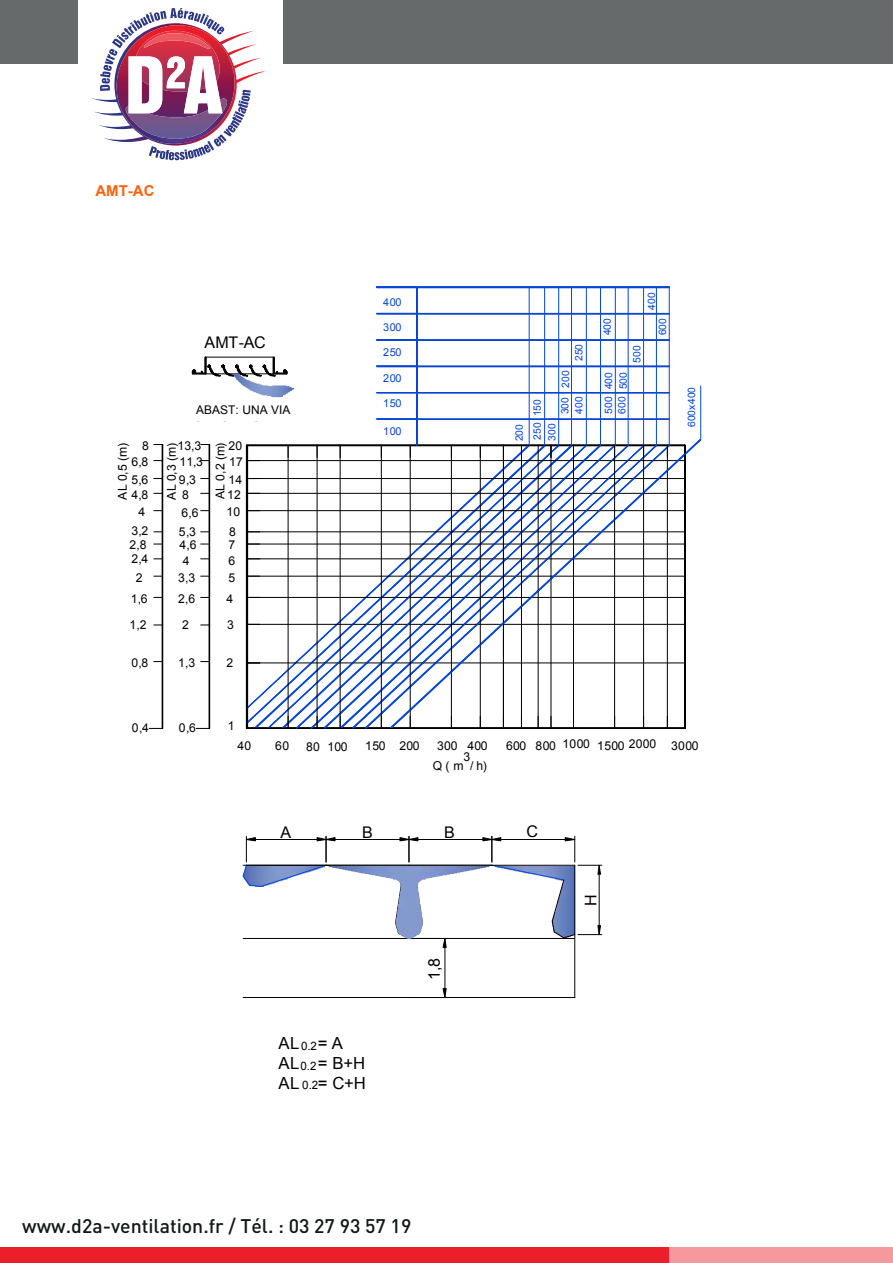
<style>
.page{position:relative;width:893px;height:1263px;background:#fff}
.page>*{position:absolute;margin:0;border:0;box-sizing:border-box;transform-origin:0 0}
.t1{font:500 19.5px "DIN";color:#121718}
.t2{font:16.65px "Arial";color:#000}
.t3{font:16.05px "Arial";color:#000}
.t4{font:700 15px "Arial";color:#ff6110}
.t5{font:12.15px/14.9px "Arial";letter-spacing:.015em;color:#000}
.t6{font:12px "Arial";color:#000}
.t7{font:11.55px "Arial";color:#000}
.t8{font:10.95px "Arial";letter-spacing:.005em;color:#0747d3}
.t9{font:10.35px/14.9px "Arial";color:#0747d3}
</style>
<div class="page">
<svg style="left:149px;top:444px;width:14px;height:285px"></svg>
<hr style="left:700px;top:386px;width:1px;height:53px;background:#0747d3">
<hr style="left:574px;top:934px;width:1px;height:63px;background:#000">
<hr style="left:445px;top:947px;width:1px;height:41px;background:#000">
<svg style="left:442px;top:988px;width:5px;height:9px"></svg>
<hr style="left:243px;top:997px;width:332px;height:1px;background:#000">
<svg style="left:243px;top:836px;width:359px;height:112px"></svg>
<hr style="left:492px;top:865px;width:83px;height:1px;background:#000">
<hr style="left:246px;top:865px;width:80px;height:1px;background:#000">
<svg style="left:192px;top:287px;width:495px;height:442px"></svg>
<div style="left:168px;top:402px;width:151px;height:19px;background:#fff"></div>
<div style="left:0;top:1248px;width:893px;height:15px;background:#ea1f29"></div>
<div style="left:670px;top:1248px;width:223px;height:15px;background:#f6999e"></div>
<div style="left:0;top:0;width:893px;height:64px;background:#666a6a"></div>
<div style="left:78px;top:0;width:204px;height:64px;background:#fff"></div>
<svg style="left:92px;top:8px;width:174px;height:152px"></svg>
<p class="t4" style="left:95px;top:181px;width:61px">AMT-AC</p>
<h3 class="t3" style="left:205px;top:332px;width:63px">AMT-AC</h3>
<p class="t6" style="left:196px;top:402px;width:95px">ABAST: UNA VIA</p>
<p class="t5" style="left:178px;top:409px;width:125px">ALCANCE : UNA VIA</p>
<p class="t5" style="left:178px;top:439px;width:25px">13,3</p>
<p class="t5" style="left:179px;top:472px;width:19px">9,3</p>
<p class="t5" style="left:228px;top:439px;width:15px">20</p>
<p class="t5" style="left:142px;top:439px;width:8px">8</p>
<p class="t5" style="left:213px;top:499px;width:58px;rotate:-90deg">AL 0,2 (m)</p>
<p class="t5" style="left:115px;top:500px;width:58px;rotate:-90deg">AL 0,5 (m)</p>
<p class="t5" style="left:164px;top:500px;width:58px;rotate:-90deg">AL 0,3 (m)</p>
<p class="t5" style="left:131px;top:454px;width:19px">6,8</p>
<p class="t5" style="left:229px;top:454px;width:15px">17</p>
<p class="t5" style="left:180px;top:454px;width:25px">11,3</p>
<p class="t5" style="left:131px;top:472px;width:19px">5,6<br>4,8</p>
<p class="t5" style="left:227px;top:472px;width:17px">14<br>12</p>
<p class="t5" style="left:226px;top:502px;width:15px;line-height:20px">10<br>8</p>
<p class="t5" style="left:182px;top:487px;width:8px">8</p>
<p class="t5" style="left:181px;top:505px;width:19px">6,6</p>
<p class="t5" style="left:138px;top:505px;width:8px">4</p>
<p class="t5" style="left:131px;top:524px;width:19px">3,2</p>
<p class="t5" style="left:179px;top:525px;width:19px">5,3</p>
<p class="t5" style="left:129px;top:537px;width:19px">2,8</p>
<p class="t5" style="left:180px;top:537px;width:19px">4,6</p>
<p class="t5" style="left:228px;top:537px;width:8px">7</p>
<p class="t5" style="left:131px;top:552px;width:19px">2,4</p>
<p class="t5" style="left:183px;top:554px;width:8px">4</p>
<p class="t5" style="left:131px;top:591px;width:19px">1,6</p>
<p class="t5" style="left:136px;top:570px;width:8px">2</p>
<p class="t5" style="left:178px;top:570px;width:19px">3,3</p>
<p class="t5" style="left:178px;top:591px;width:19px">2,6</p>
<p class="t5" style="left:129px;top:617px;width:19px">1,2</p>
<p class="t5" style="left:182px;top:617px;width:8px">2</p>
<p class="t5" style="left:131px;top:656px;width:19px">0,8</p>
<p class="t5" style="left:178px;top:656px;width:19px">1,3</p>
<p class="t5" style="left:228px;top:554px;width:8px">6</p>
<p class="t5" style="left:226px;top:591px;width:8px">4</p>
<p class="t5" style="left:228px;top:570px;width:8px">5</p>
<p class="t5" style="left:227px;top:617px;width:8px">3</p>
<p class="t5" style="left:226px;top:656px;width:8px">2</p>
<p class="t8" style="left:383px;top:295px;width:20px">400</p>
<p class="t9" style="left:644px;top:310px;width:19px;rotate:-90deg">400</p>
<p class="t8" style="left:383px;top:320px;width:20px">300</p>
<p class="t8" style="left:383px;top:345px;width:20px">250</p>
<p class="t9" style="left:572px;top:361px;width:19px;rotate:-90deg">250</p>
<p class="t9" style="left:600px;top:335px;width:19px;rotate:-90deg">400</p>
<p class="t9" style="left:655px;top:335px;width:19px;rotate:-90deg">600</p>
<p class="t9" style="left:629px;top:363px;width:19px;rotate:-90deg">500</p>
<p class="t8" style="left:383px;top:371px;width:20px">200</p>
<p class="t8" style="left:383px;top:396px;width:20px">150</p>
<p class="t8" style="left:383px;top:424px;width:20px">100</p>
<p class="t9" style="left:512px;top:441px;width:19px;rotate:-90deg">200</p>
<p class="t9" style="left:558px;top:388px;width:19px;rotate:-90deg">200</p>
<p class="t9" style="left:601px;top:389px;width:19px;rotate:-90deg">400<br>500</p>
<p class="t9" style="left:558px;top:414px;width:19px;line-height:14.1px;rotate:-90deg">300<br>400</p>
<p class="t9" style="left:602px;top:414px;width:19px;line-height:13.5px;rotate:-90deg">500<br>600</p>
<p class="t9" style="left:530px;top:416px;width:19px;rotate:-90deg">150</p>
<p class="t9" style="left:530px;top:440px;width:19px;rotate:-90deg">250</p>
<p class="t9" style="left:545px;top:441px;width:19px;rotate:-90deg">300</p>
<p class="t9" style="left:684px;top:427px;width:41px;rotate:-90deg">600x400</p>
<p class="t5" style="left:132px;top:720px;width:19px">0,4</p>
<p class="t5" style="left:179px;top:720px;width:19px">0,6</p>
<p class="t5" style="left:228px;top:719px;width:8px">1</p>
<p class="t5" style="left:237px;top:738px;width:15px">40</p>
<p class="t5" style="left:275px;top:738px;width:15px">60</p>
<p class="t5" style="left:306px;top:739px;width:43px">80 100</p>
<p class="t5" style="left:365px;top:738px;width:22px">150</p>
<p class="t5" style="left:399px;top:739px;width:22px">200</p>
<p class="t5" style="left:467px;top:738px;width:22px">400</p>
<p class="t5" style="left:506px;top:738px;width:22px">600</p>
<p class="t5" style="left:464px;top:750px;width:8px">3</p>
<p class="t5" style="left:437px;top:738px;width:22px">300</p>
<p class="t5" style="left:536px;top:738px;width:22px">800</p>
<p class="t5" style="left:433px;top:758px;width:56px">Q ( m / h)</p>
<p class="t5" style="left:563px;top:737px;width:137px">1000 1500 2000 3000</p>
<h3 class="t3" style="left:280px;top:821px;width:12px">A</h3>
<h3 class="t3" style="left:362px;top:821px;width:12px">B</h3>
<h3 class="t3" style="left:527px;top:821px;width:13px">C</h3>
<h3 class="t3" style="left:444px;top:821px;width:12px">B</h3>
<h2 class="t2" style="left:278px;top:1032px;width:66px">AL = A</h2>
<p class="t7" style="left:301px;top:1039px;width:18px">0.2</p>
<h2 class="t2" style="left:278px;top:1072px;width:89px">AL = C+H</h2>
<h2 class="t2" style="left:278px;top:1052px;width:88px">AL = B+H</h2>
<p class="t7" style="left:300px;top:1058px;width:18px">0.2</p>
<p class="t7" style="left:302px;top:1077px;width:18px">0.2</p>
<h3 class="t3" style="left:424px;top:980px;width:24px;rotate:-90deg">1,8</h3>
<h3 class="t3" style="left:580px;top:906px;width:13px;rotate:-90deg">H</h3>
<h1 class="t1" style="left:22px;top:1214px;width:391px">www.d2a-ventilation.fr / Tél. : 03 27 93 57 19</h1>
</div>
